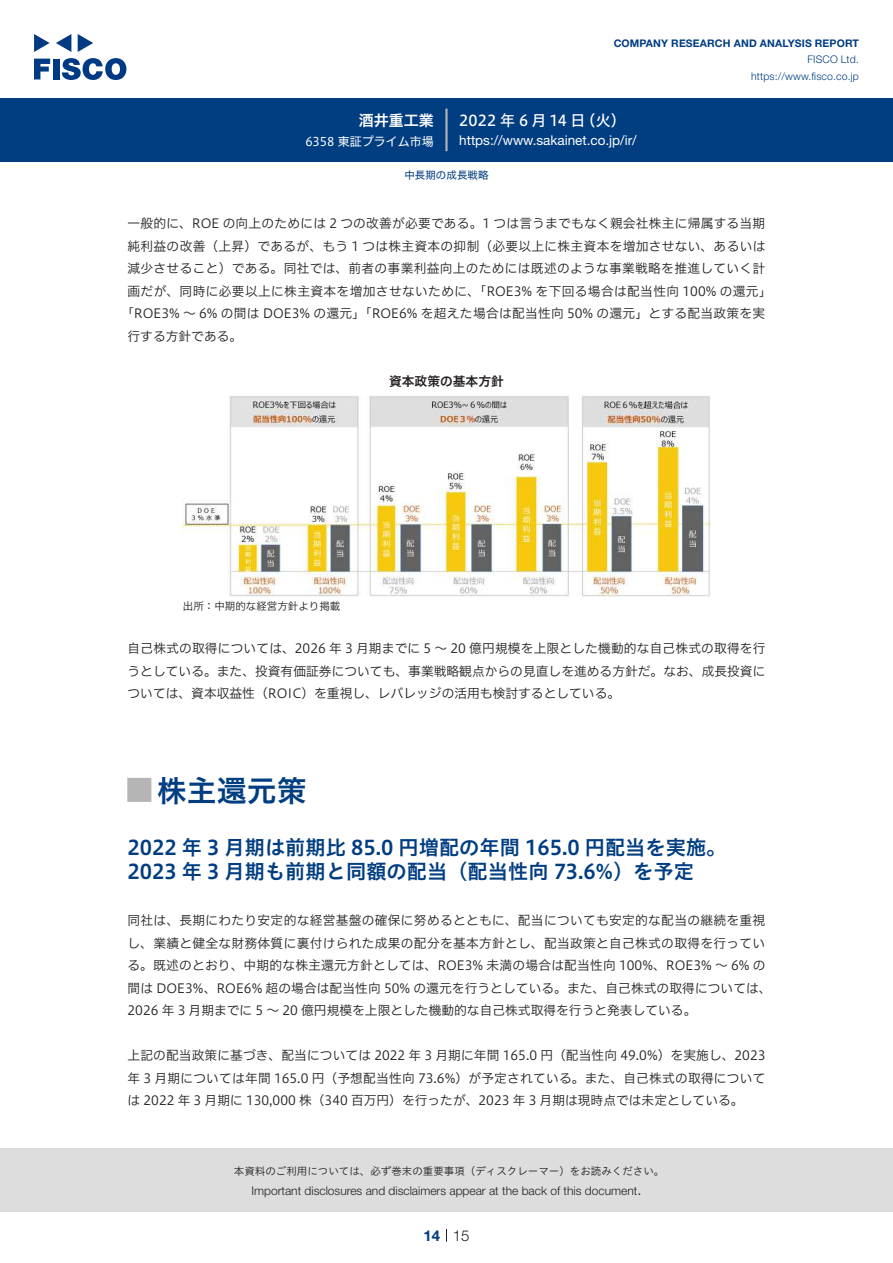
<style>
.page{position:relative;width:893px;height:1263px;background:#fff}
.page>*{position:absolute;margin:0;border:0;box-sizing:border-box;transform-origin:0 0}
.t1{font:30px "Hiragino UD Sans Std N W6";color:#003d81}
.t2{font:24px "Hiragino UD Sans Std N W6";color:#b5b5b6}
.t3{font:20.25px/24px "Hiragino UD Sans Std W6";color:#003d81}
.t4{font:15px "Hiragino UD Sans F Std N W5";letter-spacing:.005em;color:#fff}
.t5{font:15px "Hiragino UD Sans F Std N W6";color:#fff}
.t6{font:300 15px "Helvetica Neue LT Std";color:#231f20}
.t7{font:700 15px "Helvetica Neue LT Std";color:#003d81}
.t8{font:13.5px "Helvetica Neue LT Std";color:#fff}
.t9{font:12.75px/22.5px "Hiragino UD Sans F Std N W3";letter-spacing:.015em;color:#231f20;text-align:justify}
.t10{font:12.75px "Hiragino UD Sans F Std N W6";color:#231f20}
.t11{font:300 12px "Helvetica Neue LT Std";color:#231f20}
.t12{font:12px "Hiragino UD Sans F Std N W4";color:#fff}
.t13{font:10.5px "Hiragino UD Sans Std W3";color:#231f20}
.t14{font:700 10.5px "Helvetica Neue LT Std";letter-spacing:.015em;color:#003d81}
.t15{font:300 10.5px/16.5px "Helvetica Neue LT Std";letter-spacing:.015em;color:#003d81;text-align:right}
.t16{font:10.5px "Hiragino UD Sans F Std N W3";color:#231f20}
.t17{font:10.5px "Hiragino UD Sans F Std N W4";color:#003d81}
</style>
<div class="page">
<div style="left:0;top:1148px;width:893px;height:64px;background:#ddd"></div>
<svg style="left:34px;top:59px;width:16px;height:20px"></svg>
<div style="left:53px;top:59px;width:6px;height:20px;background:#003a83"></div>
<svg style="left:62px;top:58px;width:64px;height:22px"></svg>
<svg style="left:34px;top:34px;width:16px;height:18px"></svg>
<svg style="left:78px;top:34px;width:15px;height:18px"></svg>
<svg style="left:56px;top:34px;width:15px;height:18px"></svg>
<div style="left:0;top:98px;width:893px;height:64px;background:#003d81"></div>
<hr style="left:445px;top:109px;width:3px;height:42px;background:#b5b5b6">
<svg style="left:446px;top:1229px;width:1px;height:13px"></svg>
<img style="left:183px;top:396px;width:527px;height:200px">
<p class="t5" style="left:359px;top:109px;width:76px">酒井重工業</p>
<p class="t12" style="left:305px;top:132px;width:130px">6358 東証プライム市場</p>
<p class="t14" style="left:614px;top:37px;width:247px">COMPANY RESEARCH AND ANALYSIS REPORT</p>
<p class="t15" style="left:751px;top:51px;width:109px">FISCO Ltd. https://www.fisco.co j p.</p>
<p class="t4" style="left:581px;top:109px;width:47px">（火(</p>
<p class="t4" style="left:459px;top:109px;width:128px">2022 年 6 月 14 日</p>
<p class="t8" style="left:459px;top:132px;width:179px">https://www.sakainet. c o j p. /i r/</p>
<p class="t17" style="left:404px;top:167px;width:85px">中長期の成長戦略</p>
<p class="t9" style="left:128px;top:211px;width:639px">一般的に、ROE の向上のためには 2 つの改善が必要である。1 つは言うまでもなく親会社株主に帰属する当期</p>
<p class="t9" style="left:128px;top:234px;width:639px">純利益の改善（上昇）であるが、もう 1 つは株主資本の抑制（必要以上に株主資本を増加させない、あるいは</p>
<p class="t9" style="left:128px;top:256px;width:639px">減少させること）である。同社では、前者の事業利益向上のためには既述のような事業戦略を推進していく計</p>
<p class="t9" style="left:128px;top:279px;width:646px">画だが、同時に必要以上に株主資本を増加させないために、「ROE3% を下回る場合は配当性向 100% の還元「</p>
<p class="t9" style="left:121px;top:301px;width:646px">「ROE3% ～ 6% の間は DOE3% の還元」「ROE6% を超えた場合は配当性向 50% の還元」とする配当政策を実</p>
<p class="t9" style="left:128px;top:324px;width:116px">行する方針である。</p>
<p class="t10" style="left:389px;top:371px;width:116px">資本政策の基本方針</p>
<p class="t16" style="left:183px;top:598px;width:159px">出所：中期的な経営方針より掲載</p>
<p class="t9" style="left:128px;top:636px;width:639px">自己株式の取得については、2026 年 3 月期までに 5 ～ 20 億円規模を上限とした機動的な自己株式の取得を行うとしている。また、投資有価証券についても、事業戦略観点からの見直しを進める方針だ。なお、成長投資については、資本収益性（ROIC）を重視し、レバレッジの活用も検討するとしている。</p>
<h1 class="t1" style="left:157px;top:767px;width:151px">株主還元策</h1>
<h2 class="t2" style="left:128px;top:772px;width:25px">█</h2>
<h3 class="t3" style="left:128px;top:835px;width:600px">2022 年 3 月期は前期比 85.0 円増配の年間 165.0 円配当を実施。<br>2023 年 3 月期も前期と同額の配当（配当性向 73.6%）を予定</h3>
<p class="t9" style="left:128px;top:908px;width:646px;text-align:left">同社は、長期にわたり安定的な経営基盤の確保に努めるとともに、配当についても安定的な配当の継続を重視し、業績と健全な財務体質に裏付けられた成果の配分を基本方針とし、配当政策と自己株式の取得を行っている。既述のとおり、中期的な株主還元方針としては、ROE3% 未満の場合は配当性向 100%、ROE3% ～ 6% の間は DOE3%、ROE6% 超の場合は配当性向 50% の還元を行うとしている。また、自己株式の取得については、2026 年 3 月期までに 5 ～ 20 億円規模を上限とした機動的な自己株式取得を行うと発表している。</p>
<p class="t9" style="left:128px;top:1043px;width:639px">上記の配当政策に基づき、配当については 2022 年 3 月期に年間 165.0 円（配当性向 49.0%）を実施し、2023年 3 月期については年間 165.0 円（予想配当性向 73.6%）が予定されている。また、自己株式の取得については 2022 年 3 月期に 130,000 株（340 百万円）を行ったが、2023 年 3 月期は現時点では未定としている。</p>
<p class="t13" style="left:234px;top:1163px;width:432px">本資料のご利用については、必ず巻末の重要事項（ディスクレーマー）をお読みください。</p>
<p class="t6" style="left:637px;top:1180px;width:6px">.</p>
<p class="t11" style="left:251px;top:1183px;width:387px">Important disclosures and disclaimers appear at the back of this document</p>
<p class="t7" style="left:423px;top:1226px;width:18px">14</p>
<p class="t6" style="left:453px;top:1226px;width:18px">15</p>
</div>
